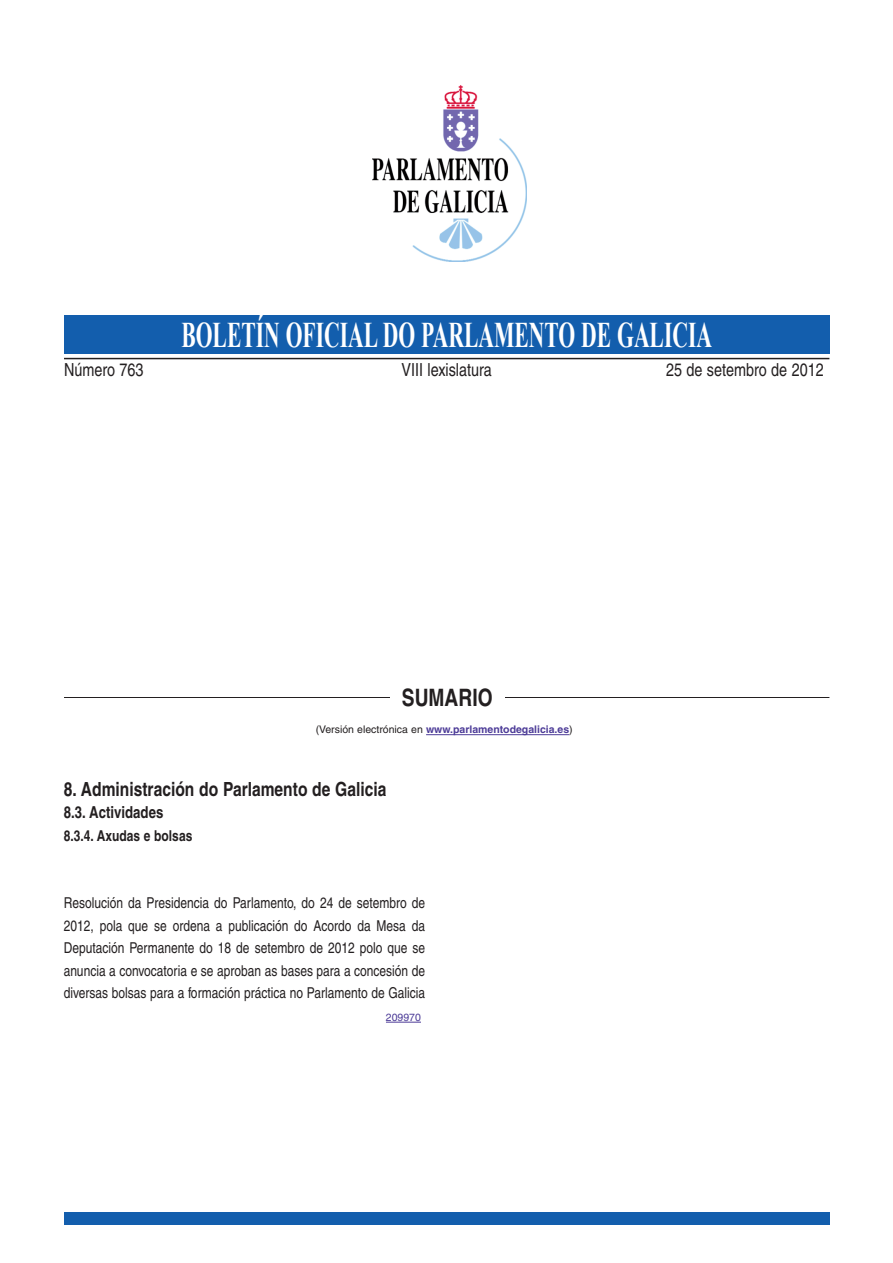
<style>
.page{position:relative;width:893px;height:1263px;background:#fff}
.page>*{position:absolute;margin:0;border:0;box-sizing:border-box;transform-origin:0 0}
.t1{font:700 36px "Times New Roman";color:#fff;scale:.6 1}
.t2{font:700 24px "Helvetica";color:#231f20;scale:.8 1}
.t3{font:700 19.5px "Helvetica";color:#231f20;scale:.8 1}
.t4{font:18px "Helvetica";color:#231f20;scale:.8 1}
.t5{font:700 16.5px "Helvetica";color:#231f20;scale:.8 1}
.t6{font:15px/22.5px "Helvetica";color:#231f20;text-align:justify;scale:.8 1}
.t7{font:700 15px "Helvetica";color:#231f20;scale:.8 1}
.t8{font:700 10.5px "Helvetica";color:#4d3c98}
.t9{font:10.5px "Helvetica";color:#4d3c98}
.s1{font-weight:400;color:#231f20}
</style>
<div class="page">
<img style="left:373px;top:85px;width:154px;height:176px">
<div style="left:64px;top:315px;width:765px;height:39px;background:#135ead"></div>
<hr style="left:64px;top:358px;width:765px;height:1px;background:#231f20">
<hr style="left:64px;top:697px;width:765px;height:1px;background:#231f20">
<div style="left:390px;top:680px;width:115px;height:36px;background:#fff"></div>
<div style="left:64px;top:1212px;width:765px;height:13px;background:#135ead"></div>
<hr style="left:386px;top:1022px;width:35px;height:1px;background:#4d3c98">
<hr style="left:426px;top:734px;width:143px;height:1px;background:#4d3c98">
<h1 class="t1" style="left:181px;top:315px;width:886px">BOLETÍN OFICIAL DO PARLAMENTO DE GALICIA</h1>
<p class="t4" style="left:64px;top:363px;width:101px">Número 763</p>
<p class="t4" style="left:402px;top:363px;width:114px">VIII lexislatura</p>
<p class="t4" style="left:666px;top:363px;width:199px">25 de setembro de 2012</p>
<h2 class="t2" style="left:402px;top:689px;width:115px">SUMARIO</h2>
<p class="t8" style="left:316px;top:726px;width:258px"><span class="s1">(Versión electrónica en</span> www.parlamentodegalicia.es<span class="s1">)</span></p>
<h3 class="t3" style="left:64px;top:782px;width:405px">8. Administración do Parlamento de Galicia</h3>
<p class="t5" style="left:64px;top:806px;width:126px">8.3. Actividades</p>
<p class="t7" style="left:64px;top:830px;width:162px">8.3.4. Axudas e bolsas</p>
<p class="t6" style="left:64px;top:893px;width:453px">Resolución da Presidencia do Parlamento, do 24 de setembro de 2012, pola que se ordena a publicación do Acordo da Mesa da Deputación Permanente do 18 de setembro de 2012 polo que se anuncia a convocatoria e se aproban as bases para a concesión de diversas bolsas para a formación práctica no Parlamento de Galicia</p>
<p class="t9" style="left:386px;top:1013px;width:37px">209970</p>
</div>
